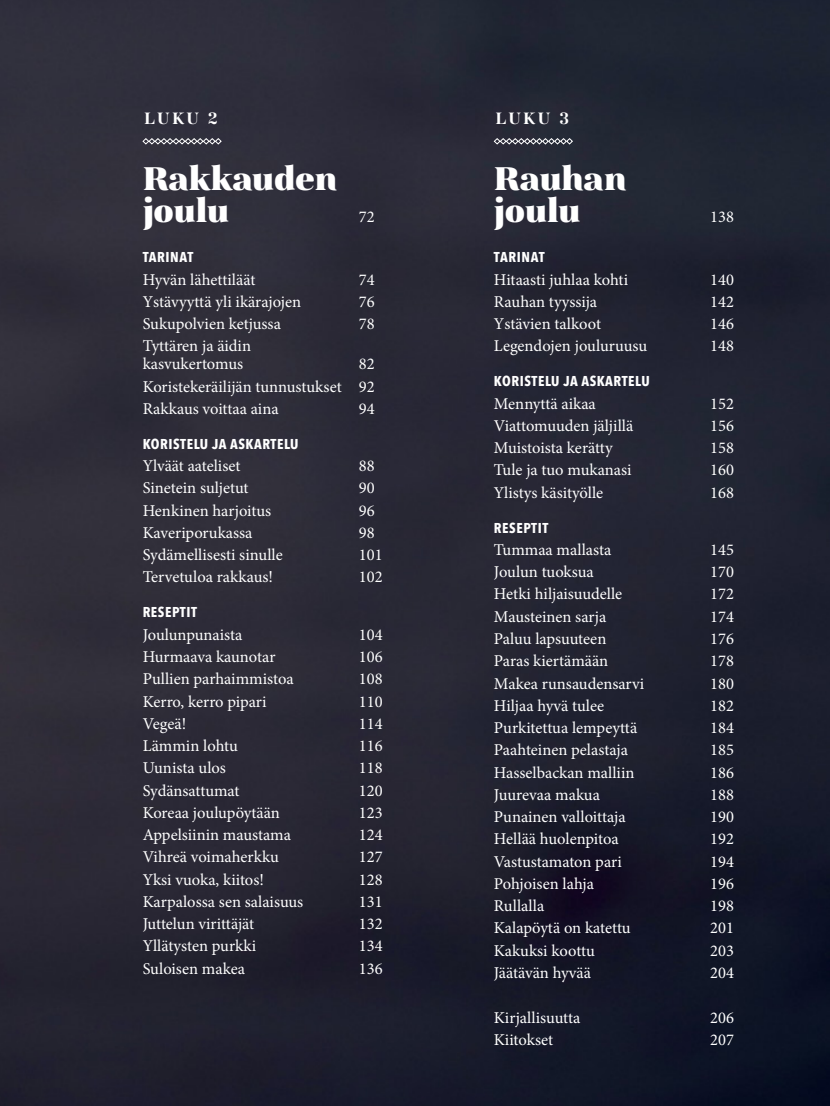
<style>
.page{position:relative;width:830px;height:1106px;background:#fff}
.page>*{position:absolute;margin:0;border:0;box-sizing:border-box;transform-origin:0 0}
.t1{font:900 33px/31.5px "Magnel Display";letter-spacing:-.01em;color:#fff}
.t2{font:16.5px/22.2px "Minion Pro";color:#fff}
.t3{font:700 16.5px "Magnel Display";letter-spacing:.14em;color:#fff}
.t4{font:700 14.25px "Avenir Next Condensed";letter-spacing:.04em;color:#fff}
</style>
<div class="page">
<img style="left:0;top:0;width:829px;height:1106px">
<svg style="left:142px;top:138px;width:80px;height:7px"></svg>
<svg style="left:493px;top:138px;width:80px;height:7px"></svg>
<p class="t3" style="left:144px;top:107px;width:75px">LUKU 2</p>
<p class="t3" style="left:495px;top:107px;width:75px">LUKU 3</p>
<h1 class="t1" style="left:143px;top:164px;width:196px">Rakkauden joulu</h1>
<p class="t2" style="left:359px;top:205px;width:17px">72</p>
<h1 class="t1" style="left:493px;top:164px;width:134px">Rauhan joulu</h1>
<p class="t2" style="left:709px;top:205px;width:25px">138</p>
<p class="t4" style="left:143px;top:248px;width:52px">TARINAT</p>
<p class="t2" style="left:143px;top:268px;width:114px">Hyvän lähettiläät</p>
<p class="t2" style="left:359px;top:268px;width:17px">74</p>
<p class="t2" style="left:143px;top:290px;width:160px">Ystävyyttä yli ikärajojen</p>
<p class="t2" style="left:359px;top:290px;width:17px">76</p>
<p class="t2" style="left:143px;top:313px;width:140px">Sukupolvien ketjussa</p>
<p class="t2" style="left:359px;top:313px;width:17px">78</p>
<p class="t2" style="left:143px;top:337px;width:110px;line-height:18px">Tyttären ja äidin kasvukertomus</p>
<p class="t2" style="left:143px;top:353px;width:233px;text-align:justify;text-indent:216px">82<br>Koristekeräilijän tunnustukset 92<br>Rakkaus voittaa aina</p>
<p class="t2" style="left:359px;top:397px;width:17px">94</p>
<p class="t4" style="left:143px;top:435px;width:157px">KORISTELU JA ASKARTELU</p>
<p class="t2" style="left:143px;top:455px;width:99px">Ylväät aateliset</p>
<p class="t2" style="left:359px;top:455px;width:17px">88</p>
<p class="t2" style="left:143px;top:477px;width:107px">Sinetein suljetut</p>
<p class="t2" style="left:359px;top:477px;width:17px">90</p>
<p class="t2" style="left:143px;top:499px;width:130px">Henkinen harjoitus</p>
<p class="t2" style="left:359px;top:499px;width:17px">96</p>
<p class="t2" style="left:143px;top:521px;width:111px">Kaveriporukassa</p>
<p class="t2" style="left:359px;top:521px;width:17px">98</p>
<p class="t2" style="left:143px;top:544px;width:141px">Sydämellisesti sinulle</p>
<p class="t2" style="left:359px;top:544px;width:25px">101</p>
<p class="t2" style="left:143px;top:566px;width:132px">Tervetuloa rakkaus!</p>
<p class="t2" style="left:359px;top:566px;width:25px">102</p>
<p class="t4" style="left:143px;top:603px;width:56px">RESEPTIT</p>
<p class="t2" style="left:143px;top:623px;width:101px">Joulunpunaista</p>
<p class="t2" style="left:359px;top:623px;width:25px">104</p>
<p class="t2" style="left:143px;top:645px;width:134px">Hurmaava kaunotar</p>
<p class="t2" style="left:359px;top:645px;width:25px">106</p>
<p class="t2" style="left:143px;top:668px;width:152px">Pullien parhaimmistoa</p>
<p class="t2" style="left:359px;top:668px;width:25px">108</p>
<p class="t2" style="left:143px;top:690px;width:125px">Kerro, kerro pipari</p>
<p class="t2" style="left:359px;top:690px;width:25px">110</p>
<p class="t2" style="left:143px;top:712px;width:45px">Vegeä!</p>
<p class="t2" style="left:359px;top:712px;width:25px">114</p>
<p class="t2" style="left:143px;top:734px;width:97px">Lämmin lohtu</p>
<p class="t2" style="left:359px;top:734px;width:25px">116</p>
<p class="t2" style="left:143px;top:757px;width:85px">Uunista ulos</p>
<p class="t2" style="left:359px;top:757px;width:25px">118</p>
<p class="t2" style="left:143px;top:779px;width:98px">Sydänsattumat</p>
<p class="t2" style="left:359px;top:779px;width:25px">120</p>
<p class="t2" style="left:143px;top:801px;width:139px">Koreaa joulupöytään</p>
<p class="t2" style="left:359px;top:801px;width:25px">123</p>
<p class="t2" style="left:143px;top:823px;width:150px">Appelsiinin maustama</p>
<p class="t2" style="left:359px;top:823px;width:25px">124</p>
<p class="t2" style="left:143px;top:846px;width:137px">Vihreä voimaherkku</p>
<p class="t2" style="left:359px;top:846px;width:25px">127</p>
<p class="t2" style="left:143px;top:868px;width:123px">Yksi vuoka, kiitos!</p>
<p class="t2" style="left:359px;top:868px;width:25px">128</p>
<p class="t2" style="left:143px;top:890px;width:162px">Karpalossa sen salaisuus</p>
<p class="t2" style="left:359px;top:890px;width:25px">131</p>
<p class="t2" style="left:143px;top:913px;width:113px">Juttelun virittäjät</p>
<p class="t2" style="left:359px;top:913px;width:25px">132</p>
<p class="t2" style="left:143px;top:935px;width:115px">Yllätysten purkki</p>
<p class="t2" style="left:359px;top:935px;width:25px">134</p>
<p class="t2" style="left:143px;top:957px;width:104px">Suloisen makea</p>
<p class="t2" style="left:359px;top:957px;width:25px">136</p>
<p class="t4" style="left:493px;top:248px;width:52px">TARINAT</p>
<p class="t2" style="left:493px;top:268px;width:136px">Hitaasti juhlaa kohti</p>
<p class="t2" style="left:709px;top:268px;width:25px">140</p>
<p class="t2" style="left:493px;top:290px;width:105px">Rauhan tyyssija</p>
<p class="t2" style="left:709px;top:290px;width:25px">142</p>
<p class="t2" style="left:493px;top:313px;width:108px">Ystävien talkoot</p>
<p class="t2" style="left:709px;top:313px;width:25px">146</p>
<p class="t2" style="left:493px;top:335px;width:155px">Legendojen jouluruusu</p>
<p class="t2" style="left:709px;top:335px;width:25px">148</p>
<p class="t4" style="left:493px;top:372px;width:157px">KORISTELU JA ASKARTELU</p>
<p class="t2" style="left:493px;top:392px;width:103px">Mennyttä aikaa</p>
<p class="t2" style="left:709px;top:392px;width:25px">152</p>
<p class="t2" style="left:493px;top:414px;width:141px">Viattomuuden jäljillä</p>
<p class="t2" style="left:709px;top:414px;width:25px">156</p>
<p class="t2" style="left:493px;top:437px;width:120px">Muistoista kerätty</p>
<p class="t2" style="left:709px;top:437px;width:25px">158</p>
<p class="t2" style="left:493px;top:459px;width:139px">Tule ja tuo mukanasi</p>
<p class="t2" style="left:709px;top:459px;width:25px">160</p>
<p class="t2" style="left:493px;top:481px;width:111px">Ylistys käsityölle</p>
<p class="t2" style="left:709px;top:481px;width:25px">168</p>
<p class="t4" style="left:493px;top:519px;width:56px">RESEPTIT</p>
<p class="t2" style="left:493px;top:538px;width:119px">Tummaa mallasta</p>
<p class="t2" style="left:709px;top:538px;width:25px">145</p>
<p class="t2" style="left:493px;top:561px;width:101px">Joulun tuoksua</p>
<p class="t2" style="left:709px;top:561px;width:25px">170</p>
<p class="t2" style="left:493px;top:583px;width:130px">Hetki hiljaisuudelle</p>
<p class="t2" style="left:709px;top:583px;width:25px">172</p>
<p class="t2" style="left:493px;top:605px;width:114px">Mausteinen sarja</p>
<p class="t2" style="left:709px;top:605px;width:25px">174</p>
<p class="t2" style="left:493px;top:627px;width:114px">Paluu lapsuuteen</p>
<p class="t2" style="left:709px;top:627px;width:25px">176</p>
<p class="t2" style="left:493px;top:650px;width:116px">Paras kiertämään</p>
<p class="t2" style="left:709px;top:650px;width:25px">178</p>
<p class="t2" style="left:493px;top:672px;width:152px">Makea runsaudensarvi</p>
<p class="t2" style="left:709px;top:672px;width:25px">180</p>
<p class="t2" style="left:493px;top:694px;width:112px">Hiljaa hyvä tulee</p>
<p class="t2" style="left:709px;top:694px;width:25px">182</p>
<p class="t2" style="left:493px;top:716px;width:145px">Purkitettua lempeyttä</p>
<p class="t2" style="left:709px;top:716px;width:25px">184</p>
<p class="t2" style="left:493px;top:739px;width:135px">Paahteinen pelastaja</p>
<p class="t2" style="left:709px;top:739px;width:25px">185</p>
<p class="t2" style="left:493px;top:761px;width:142px">Hasselbackan malliin</p>
<p class="t2" style="left:709px;top:761px;width:25px">186</p>
<p class="t2" style="left:493px;top:783px;width:107px">Juurevaa makua</p>
<p class="t2" style="left:709px;top:783px;width:25px">188</p>
<p class="t2" style="left:493px;top:805px;width:133px">Punainen valloittaja</p>
<p class="t2" style="left:709px;top:805px;width:25px">190</p>
<p class="t2" style="left:493px;top:828px;width:126px">Hellää huolenpitoa</p>
<p class="t2" style="left:709px;top:828px;width:25px">192</p>
<p class="t2" style="left:493px;top:850px;width:129px">Vastustamaton pari</p>
<p class="t2" style="left:709px;top:850px;width:25px">194</p>
<p class="t2" style="left:493px;top:872px;width:101px">Pohjoisen lahja</p>
<p class="t2" style="left:709px;top:872px;width:25px">196</p>
<p class="t2" style="left:493px;top:895px;width:52px">Rullalla</p>
<p class="t2" style="left:709px;top:895px;width:25px">198</p>
<p class="t2" style="left:493px;top:917px;width:138px">Kalapöytä on katettu</p>
<p class="t2" style="left:709px;top:917px;width:25px">201</p>
<p class="t2" style="left:493px;top:939px;width:102px">Kakuksi koottu</p>
<p class="t2" style="left:709px;top:939px;width:25px">203</p>
<p class="t2" style="left:493px;top:961px;width:99px">Jäätävän hyvää</p>
<p class="t2" style="left:709px;top:961px;width:25px">204</p>
<p class="t2" style="left:493px;top:1006px;width:88px">Kirjallisuutta</p>
<p class="t2" style="left:709px;top:1006px;width:25px">206</p>
<p class="t2" style="left:493px;top:1028px;width:61px">Kiitokset</p>
<p class="t2" style="left:709px;top:1028px;width:25px">207</p>
</div>
